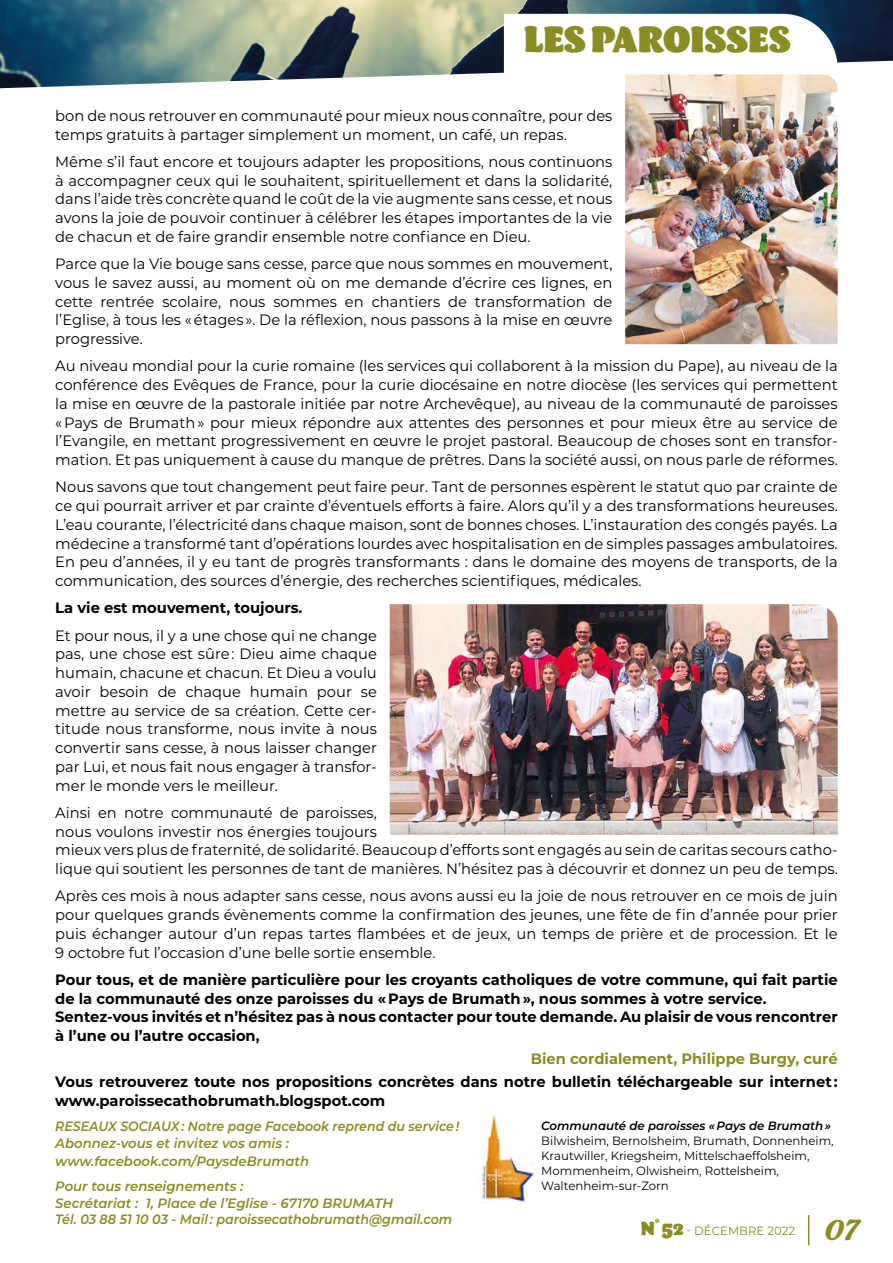
<style>
.page{position:relative;width:893px;height:1263px;background:#fff}
.page>*{position:absolute;margin:0;border:0;box-sizing:border-box;transform-origin:0 0}
.t1{font:37.5px "Barricada Pro";color:#8a8c24}
.t2{font:33px "Ganache";color:#8a8c24}
.t3{font:15px/18.8px "Montserrat";color:#000;text-align:justify}
.t4{font:700 15px/18.8px "Montserrat";color:#000}
.t5{font:700 15px "Montserrat";color:#8a8c24}
.t6{font:italic 600 13.5px/25px "Montserrat";color:#8a8c24}
.t7{font:italic 600 13.5px/16.5px "Montserrat";color:#8a8c24;scale:.93 1}
.t8{font:12px/15px "Montserrat";color:#000}
.t9{font:italic 600 12px "Montserrat";color:#000}
.t10{font:12px "Montserrat";color:#8a8c24}
.s1{font-family:"Barricada Pro";font-size:19.5px}
</style>
<div class="page">
<img style="left:0;top:0;width:893px;height:88px">
<svg style="left:504px;top:14px;width:334px;height:74px"></svg>
<hr style="left:808px;top:1215px;width:1px;height:30px;background:#8a8c24">
<img style="left:625px;top:74px;width:213px;height:270px">
<img style="left:390px;top:604px;width:448px;height:231px">
<img style="left:480px;top:1115px;width:54px;height:87px">
<h1 class="t1" style="left:524px;top:17px;width:268px">LES PAROISSES</h1>
<p class="t3" style="left:55px;top:106px;width:559px">bon de nous retrouver en communauté pour mieux nous connaître, pour des temps gratuits à partager simplement un moment, un café, un repas.</p>
<p class="t3" style="left:55px;top:152px;width:559px">Même s’il faut encore et toujours adapter les propositions, nous continuons à accompagner ceux qui le souhaitent, spirituellement et dans la solidarité, dans l’aide très concrète quand le coût de la vie augmente sans cesse, et nous avons la joie de pouvoir continuer à célébrer les étapes importantes de la vie de chacun et de faire grandir ensemble notre confiance en Dieu.</p>
<p class="t3" style="left:55px;top:254px;width:559px">Parce que la Vie bouge sans cesse, parce que nous sommes en mouvement, vous le savez aussi, au moment où on me demande d’écrire ces lignes, en cette rentrée scolaire, nous sommes en chantiers de transformation de l’Eglise, à tous les « étages ». De la réflexion, nous passons à la mise en œuvre progressive.</p>
<p class="t3" style="left:55px;top:356px;width:784px">Au niveau mondial pour la curie romaine (les services qui collaborent à la mission du Pape), au niveau de la conférence des Evêques de France, pour la curie diocésaine en notre diocèse (les services qui permettent la mise en œuvre de la pastorale initiée par notre Archevêque), au niveau de la communauté de paroisses « Pays de Brumath » pour mieux répondre aux attentes des personnes et pour mieux être au service de l’Evangile, en mettant progressivement en œuvre le projet pastoral. Beaucoup de choses sont en transfor&shy;mation. Et pas uniquement à cause du manque de prêtres. Dans la société aussi, on nous parle de réformes.</p>
<p class="t3" style="left:55px;top:477px;width:784px">Nous savons que tout changement peut faire peur. Tant de personnes espèrent le statut quo par crainte de ce qui pourrait arriver et par crainte d’éventuels efforts à faire. Alors qu’il y a des transformations heureuses.<br>L’eau courante, l’électricité dans chaque maison, sont de bonnes choses. L’instauration des congés payés. La médecine a transformé tant d’opérations lourdes avec hospitalisation en de simples passages ambulatoires.<br>En peu d’années, il y eu tant de progrès transformants : dans le domaine des moyens de transports, de la communication, des sources d’énergie, des recherches scientifiques, médicales.</p>
<p class="t4" style="left:55px;top:598px;width:249px">La vie est mouvement, toujours.</p>
<p class="t3" style="left:55px;top:625px;width:323px">Et pour nous, il y a une chose qui ne change pas, une chose est sûre : Dieu aime chaque humain, chacune et chacun. Et Dieu a voulu avoir besoin de chaque humain pour se mettre au service de sa création. Cette cer&shy;titude nous transforme, nous invite à nous convertir sans cesse, à nous laisser changer par Lui, et nous fait nous engager à transfor&shy;mer le monde vers le meilleur.</p>
<p class="t3" style="left:55px;top:803px;width:784px;text-align:left">Ainsi en notre communauté de paroisses,<br>nous voulons investir nos énergies toujours<br>mieux vers plus de fraternité, de solidarité. Beaucoup d’efforts sont engagés au sein de caritas secours catho&shy;lique qui soutient les personnes de tant de manières. N’hésitez pas à découvrir et donnez un peu de temps.</p>
<p class="t3" style="left:55px;top:886px;width:784px">Après ces mois à nous adapter sans cesse, nous avons aussi eu la joie de nous retrouver en ce mois de juin pour quelques grands évènements comme la confirmation des jeunes, une fête de fin d’année pour prier puis échanger autour d’un repas tartes flambées et de jeux, un temps de prière et de procession. Et le 9 octobre fut l’occasion d’une belle sortie ensemble.</p>
<p class="t4" style="left:55px;top:969px;width:784px">Pour tous, et de manière particulière pour les croyants catholiques de votre commune, qui fait partie de la communauté des onze paroisses du « Pays de Brumath », nous sommes à votre service.<br>Sentez-vous invités et n’hésitez pas à nous contacter pour toute demande. Au plaisir de vous rencontrer à l’une ou l’autre occasion,</p>
<p class="t5" style="left:531px;top:1048px;width:308px">Bien cordialement, Philippe Burgy, curé</p>
<p class="t4" style="left:55px;top:1072px;width:784px">Vous retrouverez toute nos propositions concrètes dans notre bulletin téléchargeable sur internet : www.paroissecathobrumath.blogspot.com</p>
<p class="t7" style="left:55px;top:1117px;width:436px">RESEAUX SOCIAUX : Notre page Facebook reprend du service !<br>Abonnez-vous et invitez vos amis :</p>
<p class="t6" style="left:55px;top:1148px;width:255px">www.facebook.com/PaysdeBrumath<br>Pour tous renseignements :</p>
<p class="t6" style="left:55px;top:1194px;width:398px;line-height:16.5px">Secrétariat : 1, Place de l’Eglise - 67170 BRUMATH<br>Tél. 03 88 51 10 03 - Mail : paroissecathobrumath@gmail.com</p>
<p class="t9" style="left:541px;top:1117px;width:291px">Communauté de paroisses « Pays de Brumath »</p>
<p class="t8" style="left:541px;top:1132px;width:294px">Bilwisheim, Bernolsheim, Brumath, Donnenheim, Krautwiller, Kriegsheim, Mittelschaeffolsheim, Mommenheim, Olwisheim, Rottelsheim, Waltenheim-sur-Zorn</p>
<p class="t10" style="left:641px;top:1223px;width:156px"><span class="s1">N° 52</span> - DÉCEMBRE 2022</p>
<h2 class="t2" style="left:825px;top:1210px;width:35px">07</h2>
</div>
